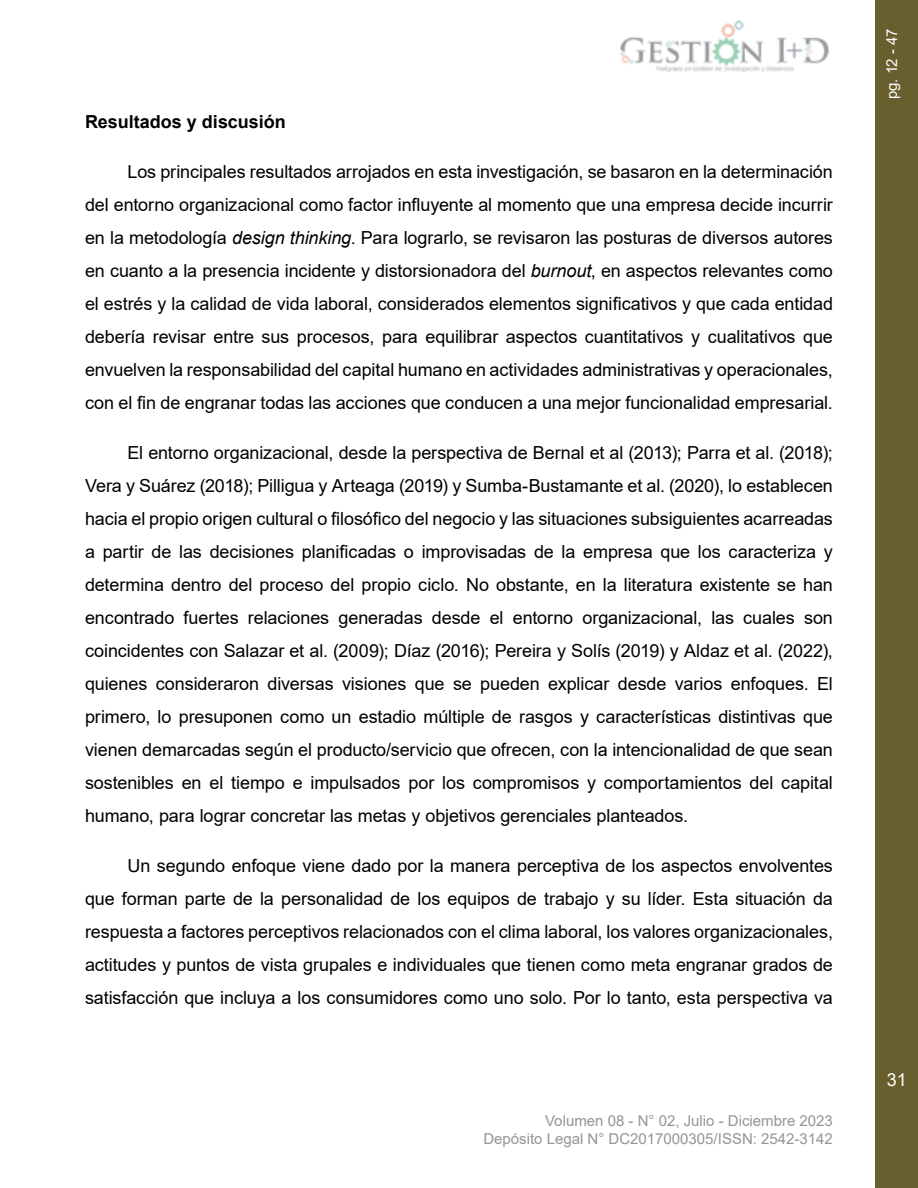
<style>
.page{position:relative;width:918px;height:1188px;background:#fff}
.page>*{position:absolute;margin:0;border:0;box-sizing:border-box;transform-origin:0 0}
.t1{font:18px/33px "Arial";letter-spacing:-.005em;color:#000;text-align:justify}
.t2{font:700 18px "Arial";color:#000}
.t3{font:18px "Arial";color:#fff}
.t4{font:15px/18px "Arial";color:#939598;text-align:right}
.t5{font:15px "Arial";color:#fff}
.s1{font-style:italic}
</style>
<div class="page">
<div style="left:876px;top:0;width:42px;height:1188px;background:#675f2e"></div>
<img style="left:620px;top:21px;width:209px;height:51px">
<p class="t2" style="left:85px;top:109px;width:202px">Resultados y discusión</p>
<p class="t1" style="left:85px;top:155px;width:750px;text-indent:43px">Los principales resultados arrojados en esta investigación, se basaron en la determinación del entorno organizacional como factor influyente al momento que una empresa decide incurrir en la metodología <span class="s1">design thinking</span>. Para lograrlo, se revisaron las posturas de diversos autores en cuanto a la presencia incidente y distorsionadora del <span class="s1">burnout</span>, en aspectos relevantes como el estrés y la calidad de vida laboral, considerados elementos significativos y que cada entidad debería revisar entre sus procesos, para equilibrar aspectos cuantitativos y cualitativos que envuelven la responsabilidad del capital humano en actividades administrativas y operacionales, con el fin de engranar todas las acciones que conducen a una mejor funcionalidad empresarial.</p>
<p class="t1" style="left:85px;top:436px;width:749px;text-indent:43px">El entorno organizacional, desde la perspectiva de Bernal et al (2013); Parra et al. (2018); Vera y Suárez (2018); Pilligua y Arteaga (2019) y Sumba-Bustamante et al. (2020), lo establecen hacia el propio origen cultural o filosófico del negocio y las situaciones subsiguientes acarreadas a partir de las decisiones planificadas o improvisadas de la empresa que los caracteriza y determina dentro del proceso del propio ciclo. No obstante, en la literatura existente se han encontrado fuertes relaciones generadas desde el entorno organizacional, las cuales son coincidentes con Salazar et al. (2009); Díaz (2016); Pereira y Solís (2019) y Aldaz et al. (2022), quienes consideraron diversas visiones que se pueden explicar desde varios enfoques. El primero, lo presuponen como un estadio múltiple de rasgos y características distintivas que vienen demarcadas según el producto/servicio que ofrecen, con la intencionalidad de que sean sostenibles en el tiempo e impulsados por los compromisos y comportamientos del capital humano, para lograr concretar las metas y objetivos gerenciales planteados.</p>
<p class="t1" style="left:85px;top:849px;width:749px;text-indent:43px">Un segundo enfoque viene dado por la manera perceptiva de los aspectos envolventes que forman parte de la personalidad de los equipos de trabajo y su líder. Esta situación da respuesta a factores perceptivos relacionados con el clima laboral, los valores organizacionales, actitudes y puntos de vista grupales e individuales que tienen como meta engranar grados de satisfacción que incluya a los consumidores como uno solo. Por lo tanto, esta perspectiva va</p>
<p class="t4" style="left:483px;top:1112px;width:351px">Volumen 08 - N° 02, Julio - Diciembre 2023<br>Depósito Legal N° DC2017000305/ISSN: 2542-3142</p>
<p class="t5" style="left:882px;top:99px;width:72px;rotate:-90deg">pg. 12 - 47</p>
<p class="t3" style="left:887px;top:1068px;width:22px">31</p>
</div>
